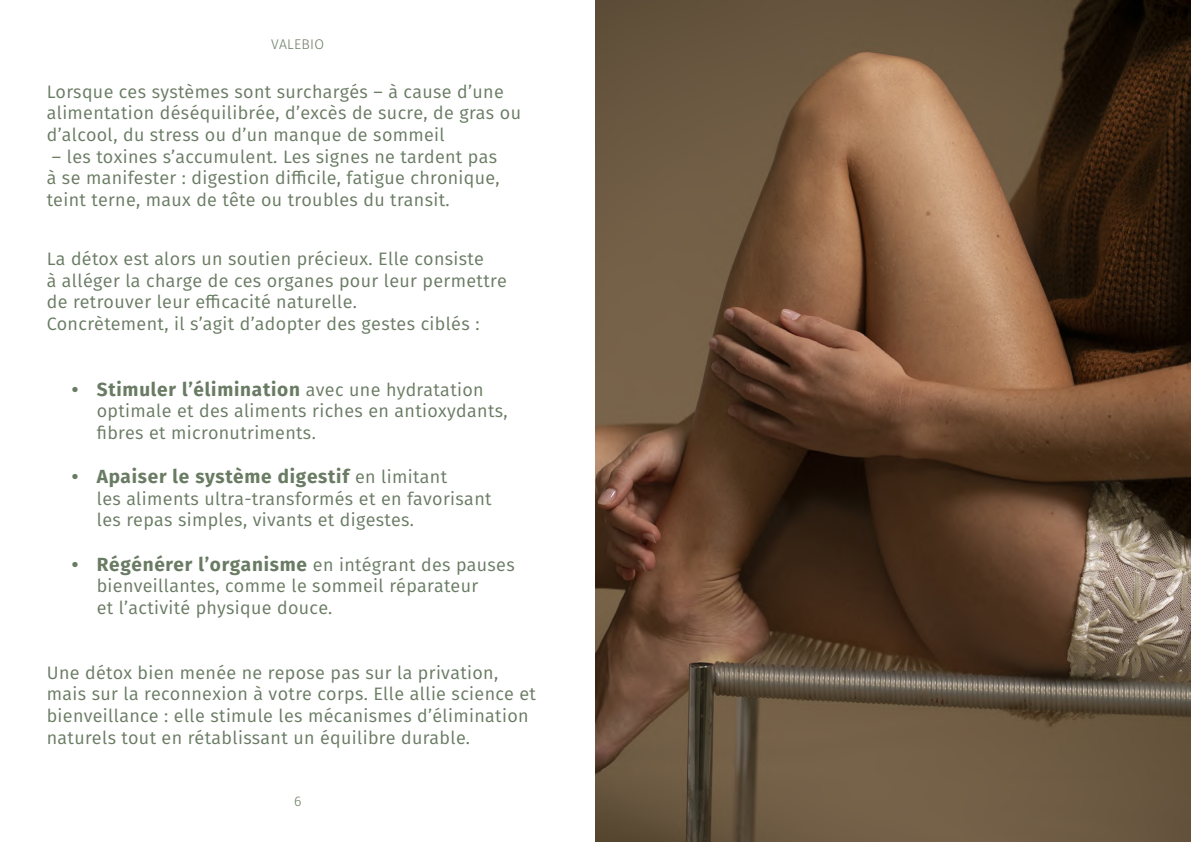
<style>
.page{position:relative;width:1191px;height:842px;background:#fff}
.page>*{position:absolute;margin:0;border:0;box-sizing:border-box;transform-origin:0 0}
.t1{font:700 19px "Fira Sans";letter-spacing:.04em;color:#697b63}
.t2{font:18px/21.6px "Fira Sans";letter-spacing:.02em;color:#697b63}
.t3{font:300 14px "Fira Sans";letter-spacing:.02em;color:#697b63}
.s1{font-weight:400;font-size:18px}
</style>
<div class="page">
<img style="left:595px;top:0;width:595px;height:842px">
<p class="t3" style="left:271px;top:34px;width:54px">VALEBIO</p>
<p class="t2" style="left:47px;top:80px;width:476px">Lorsque ces systèmes sont surchargés – à cause d’une alimentation déséquilibrée, d’excès de sucre, de gras ou d’alcool, du stress ou d’un manque de sommeil</p>
<p class="t2" style="left:47px;top:145px;width:454px">– les toxines s’accumulent. Les signes ne tardent pas à se manifester : digestion difficile, fatigue chronique, teint terne, maux de tête ou troubles du transit.</p>
<p class="t2" style="left:47px;top:247px;width:461px">La détox est alors un soutien précieux. Elle consiste<br>à alléger la charge de ces organes pour leur permettre de retrouver leur efficacité naturelle.<br>Concrètement, il s’agit d’adopter des gestes ciblés :</p>
<p class="t1" style="left:72px;top:373px;width:413px">• Stimuler l’élimination <span class="s1">avec une hydratation</span></p>
<p class="t2" style="left:97px;top:400px;width:412px">optimale et des aliments riches en antioxydants, fibres et micronutriments.</p>
<p class="t1" style="left:72px;top:460px;width:377px">• Apaiser le système digestif <span class="s1">en limitant</span></p>
<p class="t2" style="left:97px;top:487px;width:396px">les aliments ultra-transformés et en favorisant les repas simples, vivants et digestes.</p>
<p class="t1" style="left:72px;top:548px;width:444px">• Régénérer l’organisme <span class="s1">en intégrant des pauses</span></p>
<p class="t2" style="left:97px;top:575px;width:383px">bienveillantes, comme le sommeil réparateur et l’activité physique douce.</p>
<p class="t2" style="left:47px;top:661px;width:491px">Une détox bien menée ne repose pas sur la privation, mais sur la reconnexion à votre corps. Elle allie science et bienveillance : elle stimule les mécanismes d’élimination naturels tout en rétablissant un équilibre durable.</p>
<p class="t3" style="left:294px;top:791px;width:9px">6</p>
</div>
